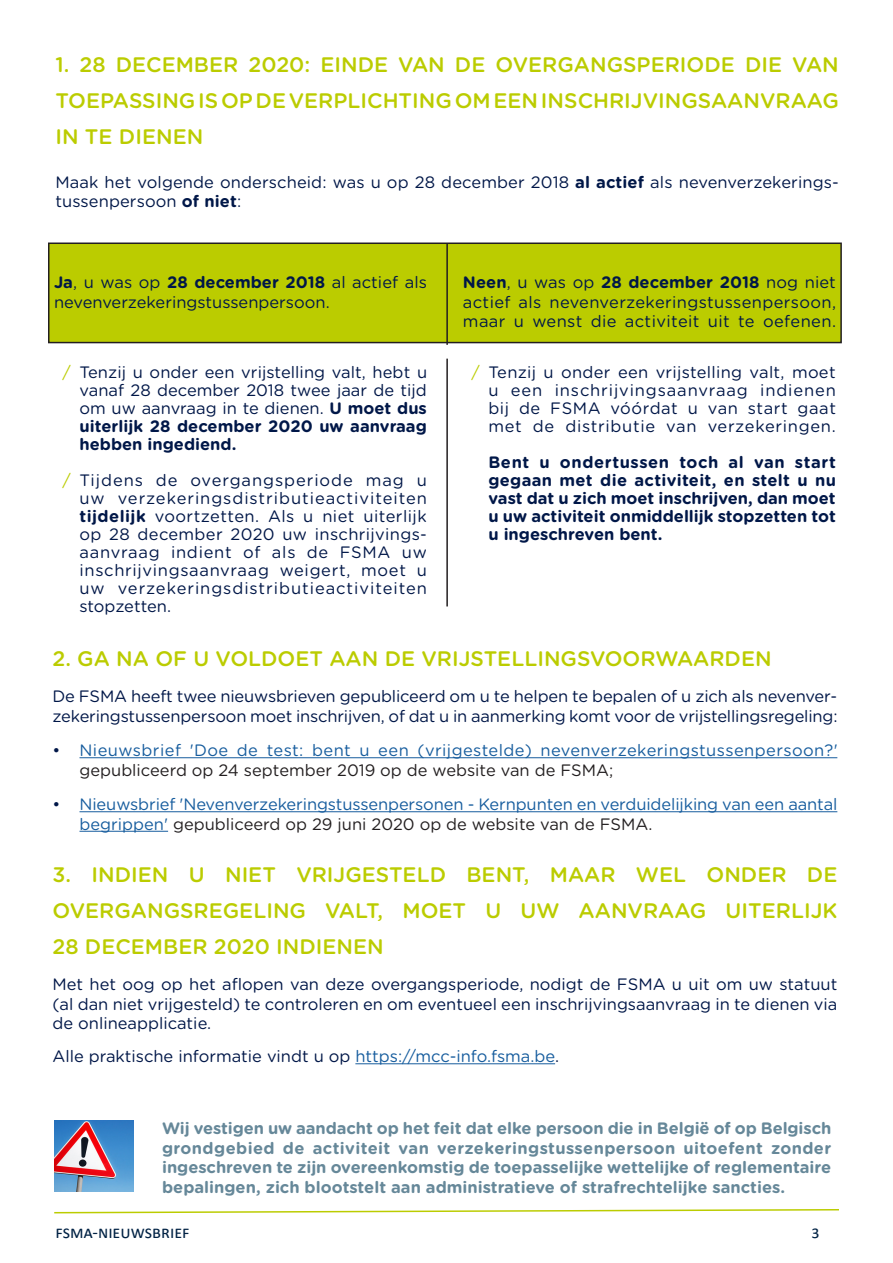
<style>
.page{position:relative;width:893px;height:1263px;background:#fff}
.page>*{position:absolute;margin:0;border:0;box-sizing:border-box;transform-origin:0 0}
.TITEL_N3{font:500 21px/36px "Gotham Rounded";color:#bc0;text-align:justify}
.t1{font:18px "Calibri";color:#024}
.BROOD_NIEUWSBRIEF{font:16.5px/18px "Gotham Rounded";color:#001748;text-align:justify}
.BROOD_NIEUWSBRIEF-2{font:700 16.5px/19.5px "Gotham Rounded";color:#689;text-align:justify}
.t2{font:16.5px/19.5px "Gotham Rounded";color:#175d9e}
.t3{font:700 16.5px/18px "Gotham Rounded";color:#001748;text-align:justify}
.Titel_2_-_kleiner{font:16.5px/19.5px "Gotham Rounded";letter-spacing:.005em;color:#001748}
.s1{font-weight:700}
.s2{color:#bc0}
.s3{color:#001748}
.s4{color:#231f20}
.s5{color:#175d9e}
</style>
<div class="page">
<div style="left:49px;top:243px;width:792px;height:100px;background:#bc0"></div>
<div style="left:48px;top:242px;width:794px;height:101px;border:2px solid #231f20"></div>
<hr style="left:80px;top:757px;width:757px;height:1px;background:#175d9e">
<hr style="left:80px;top:811px;width:757px;height:1px;background:#175d9e">
<hr style="left:80px;top:831px;width:88px;height:1px;background:#175d9e">
<hr style="left:355px;top:1063px;width:200px;height:1px;background:#175d9e">
<img style="left:54px;top:1120px;width:80px;height:71px">
<hr style="left:446px;top:359px;width:2px;height:247px;background:#231f20">
<hr style="left:446px;top:244px;width:2px;height:101px;background:#231f20">
<svg style="left:54px;top:1209px;width:785px;height:5px"></svg>
<p class="TITEL_N3" style="left:55px;top:46px;width:785px">1. 28 DECEMBER 2020: EINDE VAN DE OVERGANGSPERIODE DIE VAN TOEPASSING IS OP DE VERPLICHTING OM EEN INSCHRIJVINGSAANVRAAG IN TE DIENEN</p>
<p class="Titel_2_-_kleiner" style="left:55px;top:171px;width:785px">Maak het volgende onderscheid: was u op 28 december 2018 <span class="s1">al actief</span> als nevenverzekerings&shy;tussenpersoon <span class="s1">of niet</span>:</p>
<p class="BROOD_NIEUWSBRIEF" style="left:54px;top:272px;width:374px;line-height:19.5px"><span class="s1">Ja</span>, u was op <span class="s1">28 december 2018</span> al actief als nevenverzekeringstussenpersoon.</p>
<p class="BROOD_NIEUWSBRIEF" style="left:80px;top:362px;width:349px;text-indent:-17px"><span class="s2">/</span> Tenzij u onder een vrijstelling valt, hebt u vanaf 28 december 2018 twee jaar de tijd om uw aanvraag in te dienen. <span class="s1">U moet dus uiterlijk 28 december 2020 uw aanvraag hebben ingediend.</span></p>
<p class="BROOD_NIEUWSBRIEF" style="left:80px;top:470px;width:349px;text-indent:-17px"><span class="s2">/</span> Tijdens de overgangsperiode mag u uw verzekeringsdistributieactiviteiten <span class="s1">tijdelijk</span> voortzetten. Als u niet uiterlijk op 28 december 2020 uw inschrijvings&shy;aanvraag indient of als de FSMA uw inschrijvingsaanvraag weigert, moet u uw verzekeringsdistributieactiviteiten stopzetten.</p>
<p class="BROOD_NIEUWSBRIEF" style="left:463px;top:272px;width:375px;line-height:19.5px"><span class="s1">Neen</span>, u was op <span class="s1">28 december 2018</span> nog niet actief als nevenverzekeringstussenpersoon, maar u wenst die activiteit uit te oefenen.</p>
<p class="BROOD_NIEUWSBRIEF" style="left:488px;top:362px;width:349px;text-indent:-17px"><span class="s2">/</span> Tenzij u onder een vrijstelling valt, moet u een inschrijvingsaanvraag indienen bij de FSMA vóórdat u van start gaat met de distributie van verzekeringen.</p>
<p class="t3" style="left:488px;top:452px;width:349px">Bent u ondertussen toch al van start gegaan met die activiteit, en stelt u nu vast dat u zich moet inschrijven, dan moet u uw activiteit onmiddellijk stopzetten tot u ingeschreven bent.</p>
<p class="TITEL_N3" style="left:52px;top:640px;width:721px">2. GA NA OF U VOLDOET AAN DE VRIJSTELLINGSVOORWAARDEN</p>
<p class="BROOD_NIEUWSBRIEF" style="left:52px;top:686px;width:786px;line-height:19.5px">De FSMA heeft twee nieuwsbrieven gepubliceerd om u te helpen te bepalen of u zich als nevenver&shy;zekeringstussenpersoon moet inschrijven, of dat u in aanmerking komt voor de vrijstellingsregeling:</p>
<p class="t2" style="left:79px;top:740px;width:760px;text-indent:-27px"><span class="s3">•</span> Nieuwsbrief 'Doe de test: bent u een (vrijgestelde) nevenverzekeringstussenpersoon?' <span class="s4">gepubliceerd op 24 september 2019 op de website van de FSMA;</span></p>
<p class="t2" style="left:79px;top:794px;width:760px;text-indent:-27px"><span class="s3">•</span> Nieuwsbrief 'Nevenverzekeringstussenpersonen - Kernpunten en verduidelijking van een aantal begrippen' <span class="s4">gepubliceerd op 29 juni 2020 op de website van de FSMA.</span></p>
<p class="TITEL_N3" style="left:52px;top:856px;width:786px">3. INDIEN U NIET VRIJGESTELD BENT, MAAR WEL ONDER DE OVERGANGSREGELING VALT, MOET U UW AANVRAAG UITERLIJK 28 DECEMBER 2020 INDIENEN</p>
<p class="BROOD_NIEUWSBRIEF" style="left:52px;top:974px;width:786px;line-height:19.5px">Met het oog op het aflopen van deze overgangsperiode, nodigt de FSMA u uit om uw statuut (al dan niet vrijgesteld) te controleren en om eventueel een inschrijvingsaanvraag in te dienen via de onlineapplicatie.</p>
<p class="BROOD_NIEUWSBRIEF" style="left:52px;top:1046px;width:508px">Alle praktische informatie vindt u op <span class="s5">https://mcc-info.fsma.be</span>.</p>
<p class="BROOD_NIEUWSBRIEF-2" style="left:162px;top:1118px;width:671px">Wij vestigen uw aandacht op het feit dat elke persoon die in België of op Belgisch grondgebied de activiteit van verzekeringstussenpersoon uitoefent zonder ingeschreven te zijn overeenkomstig de toepasselijke wettelijke of reglementaire bepalingen, zich blootstelt aan administratieve of strafrechtelijke sancties.</p>
<p class="t1" style="left:55px;top:1219px;width:134px">FSMA-nieuwsbrief</p>
<p class="t1" style="left:811px;top:1219px;width:10px">3</p>
</div>
